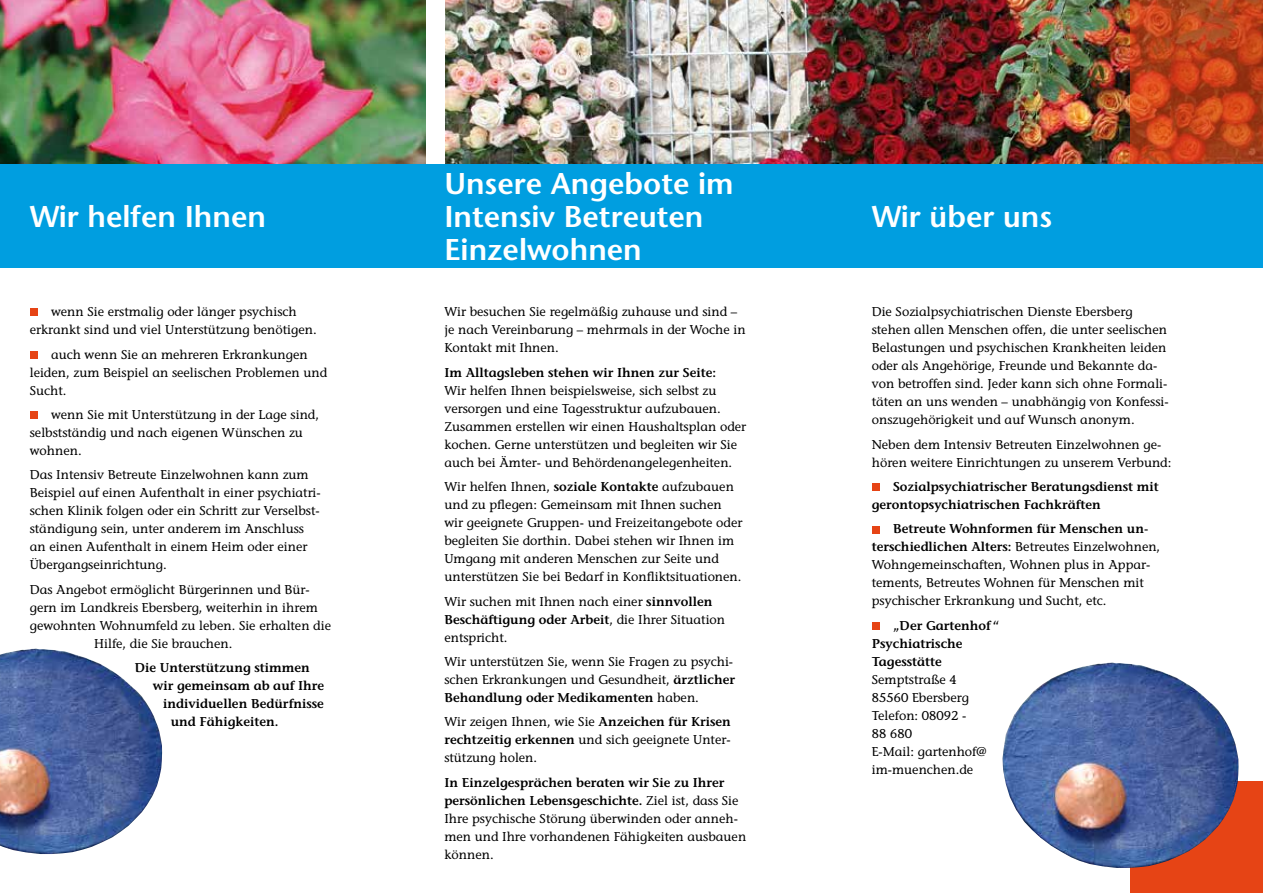
<style>
.page{position:relative;width:1263px;height:893px;background:#fff}
.page>*{position:absolute;margin:0;border:0;box-sizing:border-box;transform-origin:0 0}
.t1{font:600 30px/33px "Stone Sans";color:#fff}
.t2{font:12.75px/18px "Stone Informal";color:#000}
.t3{font:600 12.75px/18px "Stone Informal";color:#000}
.s1{font-weight:600}
</style>
<div class="page">
<img style="left:445px;top:0;width:685px;height:164px">
<svg style="left:1130px;top:0;width:133px;height:164px;background:#be431b"></svg>
<img style="left:0;top:0;width:425px;height:164px">
<div style="left:0;top:164px;width:1263px;height:103px;background:#009ee0"></div>
<div style="left:30px;top:309px;width:7px;height:7px;background:#e64415"></div>
<div style="left:30px;top:351px;width:7px;height:8px;background:#e64415"></div>
<div style="left:30px;top:411px;width:7px;height:8px;background:#e64415"></div>
<div style="left:872px;top:483px;width:7px;height:8px;background:#e64415"></div>
<div style="left:872px;top:526px;width:7px;height:7px;background:#e64415"></div>
<div style="left:872px;top:622px;width:7px;height:8px;background:#e64415"></div>
<div style="left:1130px;top:781px;width:133px;height:112px;background:#e64415"></div>
<img style="left:1002px;top:662px;width:236px;height:206px">
<img style="left:0;top:649px;width:162px;height:205px">
<h1 class="t1" style="left:30px;top:200px;width:238px">Wir helfen Ihnen</h1>
<p class="t2" style="left:30px;top:303px;width:288px;text-align:center">wenn Sie erstmalig oder länger psychisch erkrankt sind und viel Unterstützung benötigen.</p>
<p class="t2" style="left:30px;top:345px;width:299px;text-indent:21px">auch wenn Sie an mehreren Erkrankungen leiden, zum Beispiel an seelischen Problemen und<br>Sucht.</p>
<p class="t2" style="left:30px;top:406px;width:291px;text-indent:21px">wenn Sie mit Unterstützung in der Lage sind, selbstständig und nach eigenen Wünschen zu wohnen.</p>
<p class="t2" style="left:30px;top:466px;width:293px">Das Intensiv Betreute Einzelwohnen kann zum Beispiel auf einen Aufenthalt in einer psychiatri&shy;schen Klinik folgen oder ein Schritt zur Verselbst&shy;ständigung sein, unter anderem im Anschluss an einen Aufenthalt in einem Heim oder einer Übergangseinrichtung.</p>
<p class="t2" style="left:30px;top:580px;width:281px">Das Angebot ermöglicht Bürgerinnen und Bür-</p>
<p class="t2" style="left:30px;top:598px;width:290px">gern im Landkreis Ebersberg, weiterhin in ihrem</p>
<p class="t2" style="left:30px;top:616px;width:303px">gewohnten Wohnumfeld zu leben. Sie erhalten die</p>
<p class="t2" style="left:94px;top:634px;width:140px">Hilfe, die Sie brauchen.</p>
<p class="t3" style="left:135px;top:659px;width:177px">Die Unterstützung stimmen</p>
<p class="t3" style="left:153px;top:677px;width:173px">wir gemeinsam ab auf Ihre</p>
<p class="t3" style="left:163px;top:695px;width:162px">individuellen Bedürfnisse</p>
<p class="t3" style="left:171px;top:713px;width:109px">und Fähigkeiten.</p>
<h1 class="t1" style="left:444px;top:167px;width:291px">Unsere Angebote im<br>Intensiv Betreuten<br>Einzelwohnen</h1>
<p class="t2" style="left:444px;top:303px;width:303px">Wir besuchen Sie regelmäßig zuhause und sind – je nach Vereinbarung – mehrmals in der Woche in<br>Kontakt mit Ihnen.</p>
<p class="t3" style="left:444px;top:363px;width:273px">Im Alltagsleben stehen wir Ihnen zur Seite:</p>
<p class="t2" style="left:444px;top:381px;width:303px">Wir helfen Ihnen beispielsweise, sich selbst zu versorgen und eine Tagesstruktur aufzubauen.<br>Zusammen erstellen wir einen Haushaltsplan oder kochen. Gerne unterstützen und begleiten wir Sie auch bei Ämter- und Behördenangelegenheiten.</p>
<p class="t2" style="left:444px;top:478px;width:300px">Wir helfen Ihnen, <span class="s1">soziale Kontakte</span> aufzubauen und zu pflegen: Gemeinsam mit Ihnen suchen wir geeignete Gruppen- und Freizeitangebote oder begleiten Sie dorthin. Dabei stehen wir Ihnen im Umgang mit anderen Menschen zur Seite und unterstützen Sie bei Bedarf in Konfliktsituationen.</p>
<p class="t2" style="left:444px;top:592px;width:282px">Wir suchen mit Ihnen nach einer <span class="s1">sinnvollen<br>Beschäftigung oder Arbeit</span>, die Ihrer Situation entspricht.</p>
<p class="t2" style="left:444px;top:652px;width:292px">Wir unterstützen Sie, wenn Sie Fragen zu psychi&shy;schen Erkrankungen und Gesundheit, <span class="s1">ärztlicher<br>Behandlung oder Medikamenten</span> haben.</p>
<p class="t2" style="left:444px;top:713px;width:288px;text-align:justify">Wir zeigen Ihnen, wie Sie <span class="s1">Anzeichen für Krisen rechtzeitig erkennen</span> und sich geeignete Unter&shy;stützung holen.</p>
<p class="t2" style="left:444px;top:773px;width:303px"><span class="s1">In Einzelgesprächen beraten wir Sie zu Ihrer persönlichen Lebensgeschichte.</span> Ziel ist, dass Sie Ihre psychische Störung überwinden oder anneh&shy;men und Ihre vorhandenen Fähigkeiten ausbauen können.</p>
<h1 class="t1" style="left:872px;top:200px;width:182px">Wir über uns</h1>
<p class="t2" style="left:872px;top:303px;width:299px">Die Sozialpsychiatrischen Dienste Ebersberg stehen allen Menschen offen, die unter seelischen Belastungen und psychischen Krankheiten leiden oder als Angehörige, Freunde und Bekannte da&shy;von betroffen sind. Jeder kann sich ohne Formali&shy;täten an uns wenden – unabhängig von Konfessi&shy;onszugehörigkeit und auf Wunsch anonym.</p>
<p class="t2" style="left:872px;top:435px;width:301px">Neben dem Intensiv Betreuten Einzelwohnen ge&shy;hören weitere Einrichtungen zu unserem Verbund:</p>
<p class="t3" style="left:872px;top:478px;width:288px;text-indent:21px">Sozialpsychiatrischer Beratungsdienst mit gerontopsychiatrischen Fachkräften</p>
<p class="t2" style="left:872px;top:520px;width:290px;text-indent:21px"><span class="s1">Betreute Wohnformen für Menschen un&shy;terschiedlichen Alters:</span> Betreutes Einzelwohnen, Wohngemeinschaften, Wohnen plus in Appar&shy;tements, Betreutes Wohnen für Menschen mit psychischer Erkrankung und Sucht, etc.</p>
<p class="t3" style="left:872px;top:616px;width:129px;text-indent:21px">„Der Gartenhof “<br>Psychiatrische<br>Tagesstätte</p>
<p class="t2" style="left:872px;top:670px;width:116px">Semptstraße 4<br>85560 Ebersberg<br>Telefon: 08092 -<br>88 680<br>E-Mail: gartenhof@ im-muenchen.de</p>
</div>
